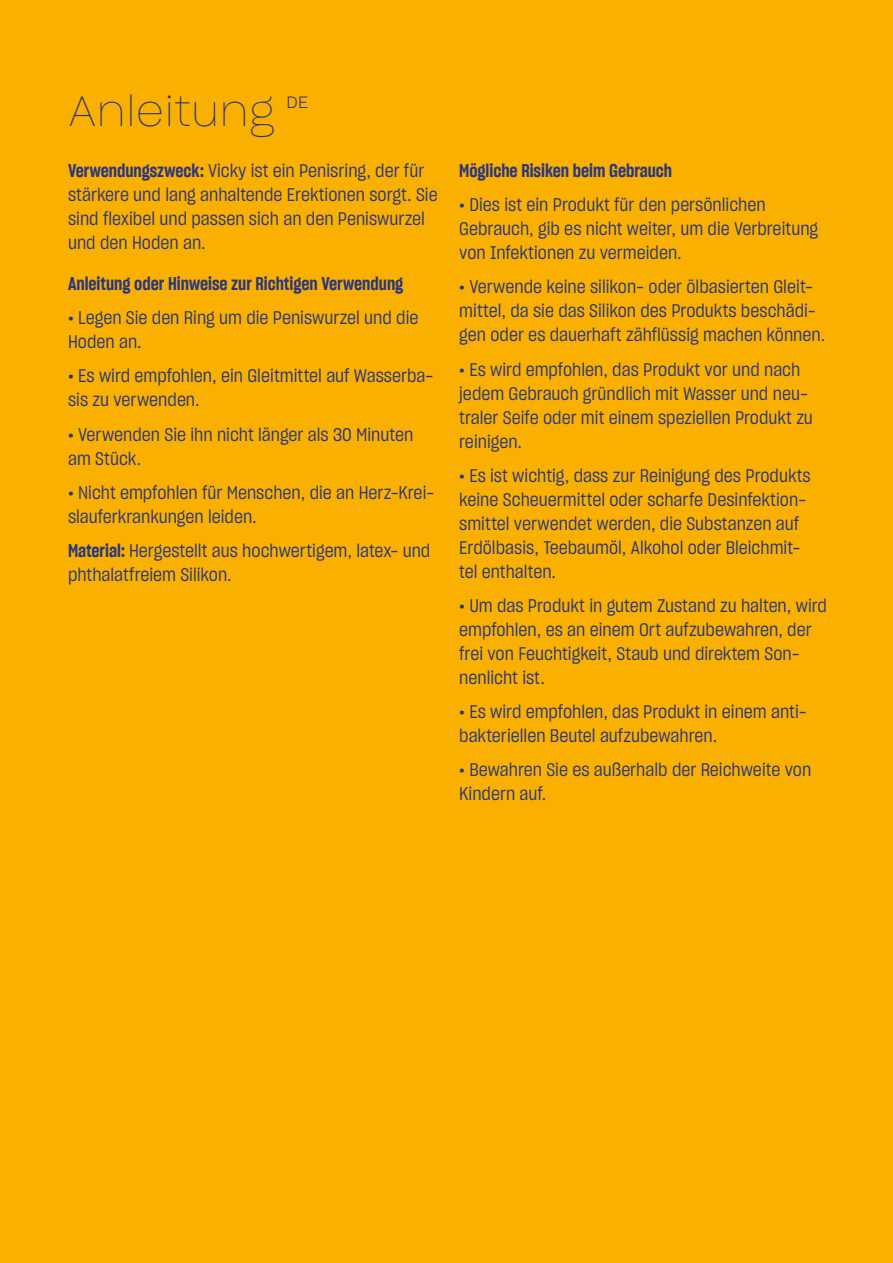
<style>
.page{position:relative;width:893px;height:1263px;background:#f9b000}
.page>*{position:absolute;margin:0;border:0;box-sizing:border-box;transform-origin:0 0}
.t1{font:42px "Sharp Grotesk Thin 20";color:#283583}
.t2{font:18px/24px "Sharp Grotesk Book 16";color:#283583}
.t3{font:18px "Sharp Grotesk Sm Bold 15";color:#283583}
.t4{font:16.2px "Sharp Grotesk Light 20";color:#283583}
.s1{font-family:"Sharp Grotesk Sm Bold 15"}
.s2{font-family:"Sharp Grotesk Sm Bold 20"}
</style>
<div class="page">
<h1 class="t1" style="left:68px;top:80px;width:209px">Anleitung</h1>
<p class="t4" style="left:287px;top:90px;width:23px">DE</p>
<p class="t2" style="left:68px;top:158px;width:371px"><span class="s1">Verwendungszweck:</span> Vicky ist ein Penisring, der für stärkere und lang anhaltende Erektionen sorgt. Sie sind flexibel und passen sich an den Peniswurzel und den Hoden an.</p>
<p class="t3" style="left:68px;top:271px;width:337px">Anleitung oder Hinweise zur Richtigen Verwendung</p>
<p class="t2" style="left:68px;top:306px;width:352px"><span class="s2">·</span> Legen Sie den Ring um die Peniswurzel und die<br>Hoden an.</p>
<p class="t2" style="left:68px;top:364px;width:367px"><span class="s2">·</span> Es wird empfohlen, ein Gleitmittel auf Wasserba&shy;sis zu verwenden.</p>
<p class="t2" style="left:68px;top:422px;width:347px"><span class="s2">·</span> Verwenden Sie ihn nicht länger als 30 Minuten am Stück.</p>
<p class="t2" style="left:68px;top:480px;width:368px"><span class="s2">·</span> Nicht empfohlen für Menschen, die an Herz-Krei&shy;slauferkrankungen leiden.</p>
<p class="t2" style="left:68px;top:538px;width:364px"><span class="s1">Material:</span> Hergestellt aus hochwertigem, latex- und phthalatfreiem Silikon.</p>
<p class="t3" style="left:459px;top:158px;width:214px">Mögliche Risiken beim Gebrauch</p>
<p class="t2" style="left:459px;top:193px;width:360px"><span class="s2">·</span> Dies ist ein Produkt für den persönlichen<br>Gebrauch, gib es nicht weiter, um die Verbreitung von Infektionen zu vermeiden.</p>
<p class="t2" style="left:459px;top:275px;width:368px"><span class="s2">·</span> Verwende keine silikon- oder ölbasierten Gleit&shy;mittel, da sie das Silikon des Produkts beschädi&shy;gen oder es dauerhaft zähflüssig machen können.</p>
<p class="t2" style="left:459px;top:357px;width:355px"><span class="s2">·</span> Es wird empfohlen, das Produkt vor und nach jedem Gebrauch gründlich mit Wasser und neu&shy;traler Seife oder mit einem speziellen Produkt zu reinigen.</p>
<p class="t2" style="left:459px;top:463px;width:353px"><span class="s2">·</span> Es ist wichtig, dass zur Reinigung des Produkts keine Scheuermittel oder scharfe Desinfektion&shy;smittel verwendet werden, die Substanzen auf Erdölbasis, Teebaumöl, Alkohol oder Bleichmit&shy;tel enthalten.</p>
<p class="t2" style="left:459px;top:593px;width:369px"><span class="s2">·</span> Um das Produkt in gutem Zustand zu halten, wird empfohlen, es an einem Ort aufzubewahren, der frei von Feuchtigkeit, Staub und direktem Son&shy;nenlicht ist.</p>
<p class="t2" style="left:459px;top:699px;width:349px"><span class="s2">·</span> Es wird empfohlen, das Produkt in einem anti&shy;bakteriellen Beutel aufzubewahren.</p>
<p class="t2" style="left:459px;top:758px;width:354px"><span class="s2">·</span> Bewahren Sie es außerhalb der Reichweite von<br>Kindern auf.</p>
</div>
